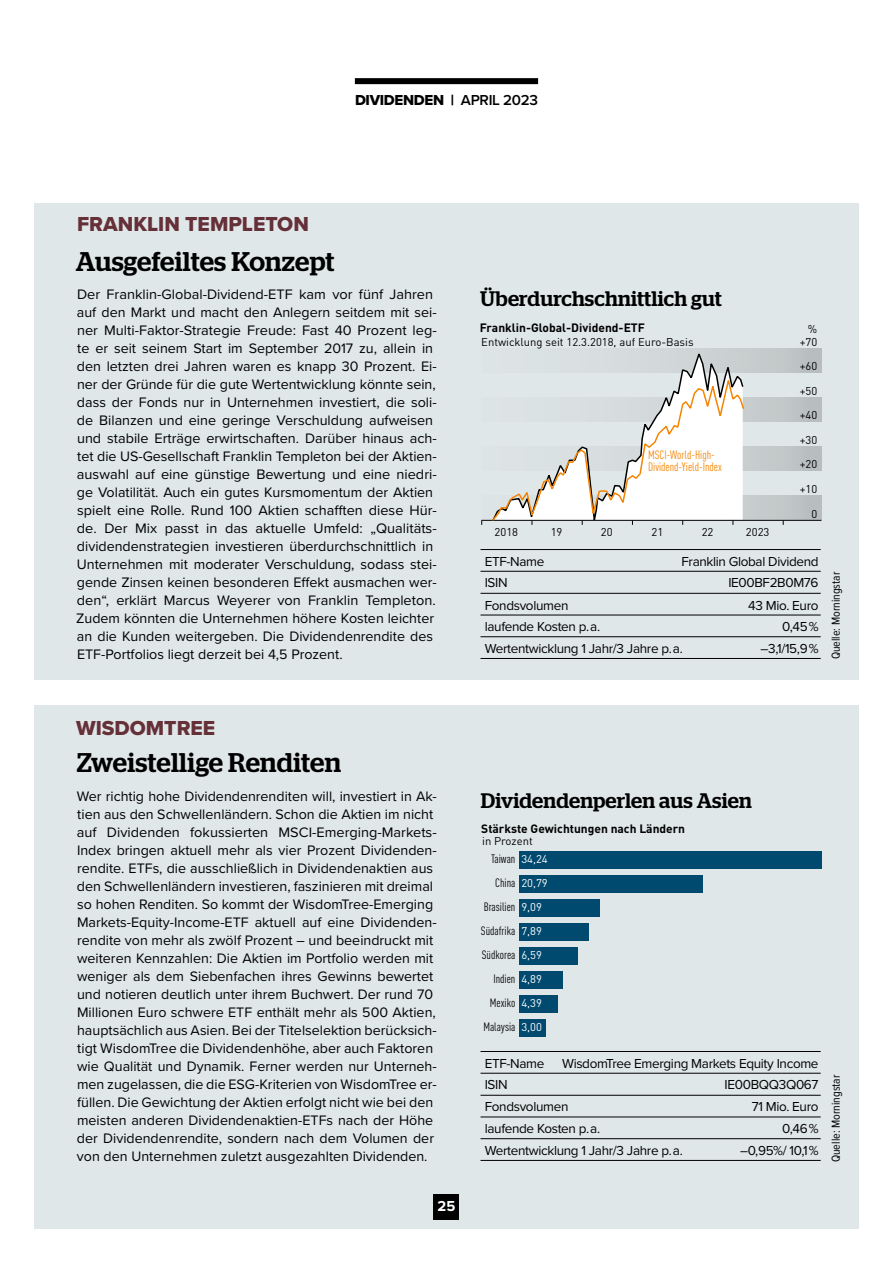
<style>
.page{position:relative;width:893px;height:1263px;background:#fff}
.page>*{position:absolute;margin:0;border:0;box-sizing:border-box;transform-origin:0 0}
.ETF_KA_Head__18_pt{font:500 27px "Stag";letter-spacing:.005em;color:#000}
.ETF_TB_Head__14_pt{font:500 21px "Stag";letter-spacing:.01em;color:#000}
.ETF_KA_Markette{font:21px "Proxima Nova Extrabld";color:#653038}
.ETF_Monat__black{font:15px "Proxima Nova Extrabld";letter-spacing:-.02em;color:#000}
.t1{font:700 15px "Proxima Nova";color:#fff}
.ETF_KA_Text__m__Ei{font:14.25px/18px "Proxima Nova";color:#000}
.ETF_TB_Body{font:13.5px "Proxima Nova";letter-spacing:-.025em;color:#000}
.t2{font:12px/24px "DIN Cond";color:#000}
.t3{font:700 12px "DIN";color:#000}
.t4{font:12px/12.8px "DIN Cond";color:#f58400}
.ETF_Quelle__black{font:12px "Proxima Nova Cond";color:#000}
.t5{font:11.25px "DIN";color:#000}
.s1{font-family:"Proxima Nova";font-weight:600}
.s2{font-family:"DIN";font-size:11.25px;color:#fff}
</style>
<div class="page">
<div style="left:34px;top:705px;width:825px;height:524px;background:#e0e7e9"></div>
<div style="left:34px;top:203px;width:825px;height:476px;background:#e0e7e9"></div>
<div style="left:519px;top:851px;width:302px;height:17px;background:#00496f"></div>
<div style="left:519px;top:875px;width:184px;height:17px;background:#00496f"></div>
<div style="left:519px;top:899px;width:80px;height:17px;background:#00496f"></div>
<div style="left:519px;top:923px;width:70px;height:17px;background:#00496f"></div>
<div style="left:519px;top:971px;width:43px;height:17px;background:#00496f"></div>
<div style="left:519px;top:995px;width:39px;height:17px;background:#00496f"></div>
<div style="left:519px;top:947px;width:58px;height:17px;background:#00496f"></div>
<div style="left:519px;top:1019px;width:27px;height:17px;background:#00496f"></div>
<svg style="left:481px;top:496px;width:340px;height:24px;background:#c2c7c9"></svg>
<svg style="left:745px;top:447px;width:76px;height:24px;background:#c0c5c7"></svg>
<svg style="left:745px;top:397px;width:76px;height:25px;background:#c0c5c7"></svg>
<svg style="left:606px;top:348px;width:215px;height:24px;background:#c1c7c8"></svg>
<hr style="left:481px;top:520px;width:340px;height:1px;background:#000">
<svg style="left:606px;top:349px;width:139px;height:5px"></svg>
<svg style="left:490px;top:354px;width:255px;height:171px"></svg>
<div style="left:434px;top:1194px;width:25px;height:25px;background:#000"></div>
<hr style="left:480px;top:1051px;width:341px;height:1px;background:#000">
<hr style="left:480px;top:1073px;width:341px;height:1px;background:#000">
<hr style="left:480px;top:1095px;width:341px;height:1px;background:#000">
<hr style="left:480px;top:1116px;width:341px;height:1px;background:#000">
<hr style="left:480px;top:1138px;width:341px;height:1px;background:#000">
<hr style="left:480px;top:1160px;width:341px;height:1px;background:#000">
<hr style="left:480px;top:549px;width:341px;height:1px;background:#000">
<hr style="left:480px;top:571px;width:341px;height:1px;background:#000">
<hr style="left:480px;top:593px;width:341px;height:1px;background:#000">
<hr style="left:480px;top:615px;width:341px;height:1px;background:#000">
<hr style="left:480px;top:636px;width:341px;height:1px;background:#000">
<hr style="left:480px;top:658px;width:341px;height:1px;background:#000">
<div style="left:355px;top:78px;width:183px;height:6px;background:#000"></div>
<p class="ETF_Monat__black" style="left:355px;top:89px;width:185px">DIVIDENDEN | <span class="s1">APRIL 2023</span></p>
<p class="ETF_KA_Markette" style="left:77px;top:208px;width:233px">FRANKLIN TEMPLETON</p>
<p class="ETF_KA_Head__18_pt" style="left:76px;top:251px;width:260px">Ausgefeiltes Konzept</p>
<p class="ETF_KA_Text__m__Ei" style="left:76px;top:284px;width:362px">Der Franklin-Global-Dividend-ETF kam vor fünf Jahren auf den Markt und macht den Anlegern seitdem mit sei&shy;ner Multi-Faktor-Strategie Freude: Fast 40 Prozent leg&shy;te er seit seinem Start im September 2017 zu, allein in den letzten drei Jahren waren es knapp 30 Prozent. Ei&shy;ner der Gründe für die gute Wertentwicklung könnte sein, dass der Fonds nur in Unternehmen investiert, die soli&shy;de Bilanzen und eine geringe Verschuldung aufweisen und stabile Erträge erwirtschaften. Darüber hinaus ach&shy;tet die US-Gesellschaft Franklin Templeton bei der Aktien&shy;auswahl auf eine günstige Bewertung und eine niedri&shy;ge Volatilität. Auch ein gutes Kursmomentum der Aktien spielt eine Rolle. Rund 100 Aktien schafften diese Hür&shy;de. Der Mix passt in das aktuelle Umfeld: „Qualitäts&shy;dividendenstrategien investieren überdurchschnittlich in Unternehmen mit moderater Verschuldung, sodass stei&shy;gende Zinsen keinen besonderen Effekt ausmachen wer&shy;den“, erklärt Marcus Weyerer von Franklin Templeton.<br>Zudem könnten die Unternehmen höhere Kosten leichter an die Kunden weitergeben. Die Dividendenrendite des ETF-Portfolios liegt derzeit bei 4,5 Prozent.</p>
<p class="ETF_KA_Markette" style="left:76px;top:713px;width:141px">WISDOMTREE</p>
<p class="ETF_KA_Head__18_pt" style="left:77px;top:753px;width:266px">Zweistellige Renditen</p>
<p class="ETF_KA_Text__m__Ei" style="left:77px;top:786px;width:361px">Wer richtig hohe Dividendenrenditen will, investiert in Ak&shy;tien aus den Schwellenländern. Schon die Aktien im nicht auf Dividenden fokussierten MSCI-Emerging-Markets-Index bringen aktuell mehr als vier Prozent Dividenden&shy;rendite. ETFs, die ausschließlich in Dividendenaktien aus den Schwellenländern investieren, faszinieren mit dreimal so hohen Renditen. So kommt der WisdomTree-Emerging Markets-Equity-Income-ETF aktuell auf eine Dividenden&shy;rendite von mehr als zwölf Prozent – und beeindruckt mit weiteren Kennzahlen: Die Aktien im Portfolio werden mit weniger als dem Siebenfachen ihres Gewinns bewertet und notieren deutlich unter ihrem Buchwert. Der rund 70<br>Millionen Euro schwere ETF enthält mehr als 500 Aktien, hauptsächlich aus Asien. Bei der Titelselektion berücksich&shy;tigt WisdomTree die Dividendenhöhe, aber auch Faktoren wie Qualität und Dynamik. Ferner werden nur Unterneh&shy;men zugelassen, die die ESG-Kriterien von WisdomTree er&shy;füllen. Die Gewichtung der Aktien erfolgt nicht wie bei den meisten anderen Dividendenaktien-ETFs nach der Höhe der Dividendenrendite, sondern nach dem Volumen der von den Unternehmen zuletzt ausgezahlten Dividenden.</p>
<p class="t1" style="left:438px;top:1195px;width:19px">25</p>
<p class="ETF_TB_Head__14_pt" style="left:480px;top:291px;width:243px">Überdurchschnittlich gut</p>
<p class="t3" style="left:480px;top:320px;width:166px">Franklin-Global-Dividend-ETF</p>
<p class="t5" style="left:481px;top:335px;width:214px">Entwicklung seit 12.3.2018, auf Euro-Basis</p>
<p class="t4" style="left:648px;top:448px;width:75px">MSCI-World-High-<br>Dividend-Yield-Index</p>
<p class="t5" style="left:495px;top:525px;width:25px">2018</p>
<p class="t5" style="left:551px;top:525px;width:13px">19</p>
<p class="t5" style="left:601px;top:525px;width:13px">20</p>
<p class="t5" style="left:651px;top:525px;width:13px">21</p>
<p class="t5" style="left:702px;top:525px;width:13px">22</p>
<p class="t5" style="left:746px;top:525px;width:25px">2023</p>
<p class="t5" style="left:808px;top:321px;width:11px">%</p>
<p class="t5" style="left:800px;top:334px;width:19px">+70</p>
<p class="t5" style="left:800px;top:359px;width:19px">+60</p>
<p class="t5" style="left:800px;top:384px;width:19px">+50</p>
<p class="t5" style="left:800px;top:408px;width:19px">+40</p>
<p class="t5" style="left:800px;top:433px;width:19px">+30</p>
<p class="t5" style="left:800px;top:457px;width:19px">+20</p>
<p class="t5" style="left:800px;top:482px;width:19px">+10</p>
<p class="t5" style="left:811px;top:506px;width:7px">0</p>
<p class="ETF_TB_Body" style="left:485px;top:551px;width:61px">ETF-Name</p>
<p class="ETF_TB_Body" style="left:681px;top:551px;width:139px">Franklin Global Dividend</p>
<p class="ETF_TB_Body" style="left:485px;top:573px;width:24px">ISIN</p>
<p class="ETF_TB_Body" style="left:728px;top:573px;width:92px">IE00BF2B0M76</p>
<p class="ETF_TB_Body" style="left:485px;top:595px;width:85px">Fondsvolumen</p>
<p class="ETF_TB_Body" style="left:748px;top:595px;width:72px">43 Mio. Euro</p>
<p class="ETF_TB_Body" style="left:485px;top:617px;width:117px">laufende Kosten p. a.</p>
<p class="ETF_TB_Body" style="left:782px;top:617px;width:38px">0,45 %</p>
<p class="ETF_TB_Body" style="left:485px;top:638px;width:199px">Wertentwicklung 1 Jahr/3 Jahre p. a.</p>
<p class="ETF_TB_Body" style="left:761px;top:638px;width:59px">–3,1/15,9 %</p>
<p class="ETF_Quelle__black" style="left:827px;top:659px;width:89px;rotate:-90deg">Quelle: Morningstar</p>
<p class="ETF_TB_Head__14_pt" style="left:481px;top:793px;width:273px">Dividendenperlen aus Asien</p>
<p class="t3" style="left:481px;top:821px;width:205px">Stärkste Gewichtungen nach Ländern</p>
<p class="t5" style="left:482px;top:834px;width:52px">in Prozent</p>
<p class="t2" style="left:491px;top:847px;width:58px">Taiwan <span class="s2">34,24</span></p>
<p class="t2" style="left:495px;top:871px;width:54px">China <span class="s2">20,79</span></p>
<p class="t2" style="left:484px;top:895px;width:60px">Brasilien <span class="s2">9,09</span></p>
<p class="t2" style="left:481px;top:919px;width:63px">Südafrika <span class="s2">7,89</span></p>
<p class="t2" style="left:490px;top:967px;width:54px">Indien <span class="s2">4,89<br></span>Mexiko <span class="s2">4,39</span></p>
<p class="t2" style="left:482px;top:943px;width:62px">Südkorea <span class="s2">6,59</span></p>
<p class="t2" style="left:483px;top:1015px;width:60px">Malaysia <span class="s2">3,00</span></p>
<p class="ETF_TB_Body" style="left:485px;top:1053px;width:61px">ETF-Name</p>
<p class="ETF_TB_Body" style="left:562px;top:1053px;width:258px">WisdomTree Emerging Markets Equity Income</p>
<p class="ETF_TB_Body" style="left:485px;top:1075px;width:24px">ISIN</p>
<p class="ETF_TB_Body" style="left:725px;top:1075px;width:95px">IE00BQQ3Q067</p>
<p class="ETF_TB_Body" style="left:485px;top:1097px;width:85px">Fondsvolumen</p>
<p class="ETF_TB_Body" style="left:752px;top:1097px;width:68px">71 Mio. Euro</p>
<p class="ETF_TB_Body" style="left:485px;top:1118px;width:117px">laufende Kosten p. a.</p>
<p class="ETF_TB_Body" style="left:782px;top:1118px;width:38px">0,46 %</p>
<p class="ETF_TB_Body" style="left:485px;top:1140px;width:199px">Wertentwicklung 1 Jahr/3 Jahre p. a.</p>
<p class="ETF_TB_Body" style="left:740px;top:1140px;width:80px">–0,95%/ 10,1 %</p>
<p class="ETF_Quelle__black" style="left:827px;top:1162px;width:89px;rotate:-90deg">Quelle: Morningstar</p>
</div>
